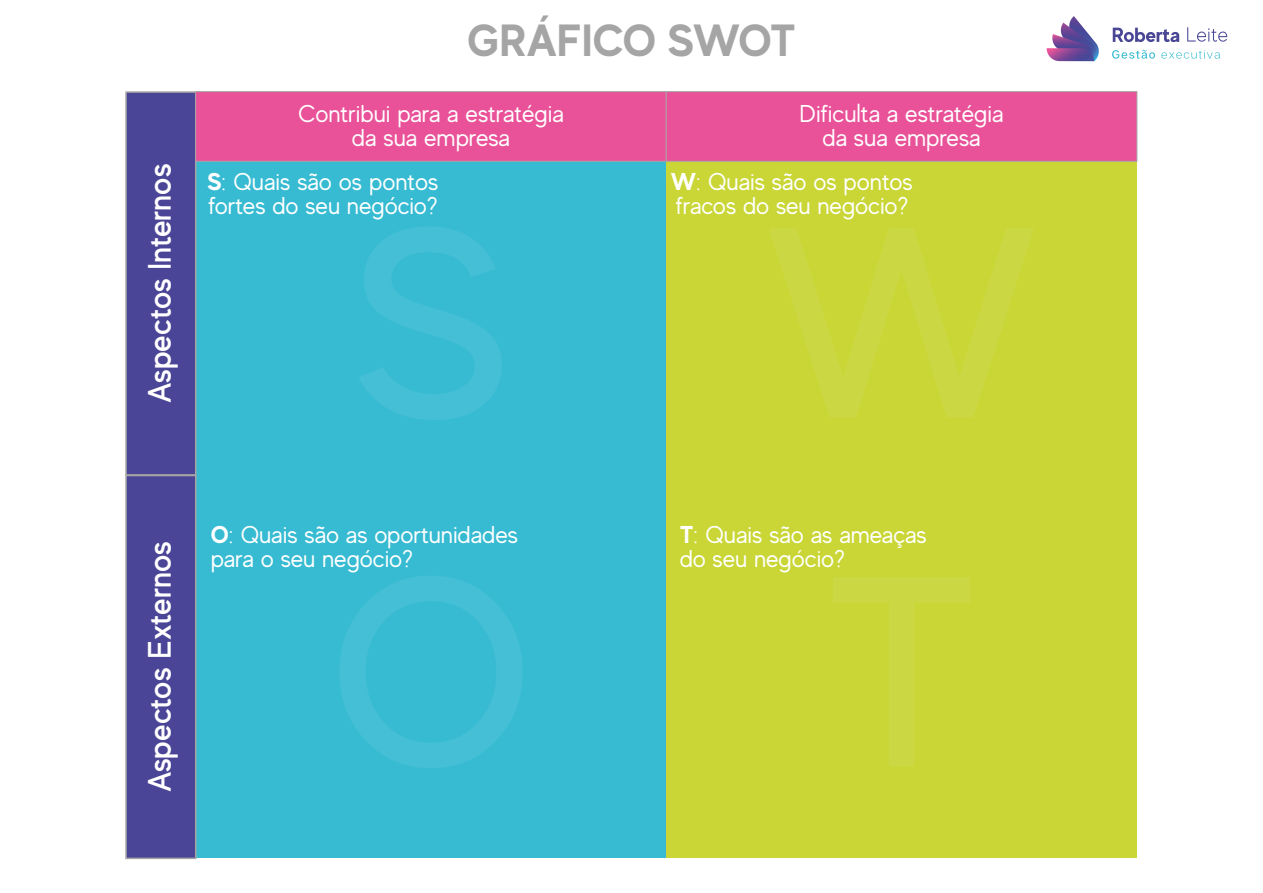
<style>
.page{position:relative;width:1263px;height:893px;background:#fff}
.page>*{position:absolute;margin:0;border:0;box-sizing:border-box;transform-origin:0 0}
.t1{font:700 45px "MADE Evolve Sans";color:#a6a5a5}
.t2{font:500 32.4px "MADE Evolve Sans";color:#fff}
.t3{font:24.3px/24.3px "MADE Evolve Sans";color:#fff}
.s1{font-weight:700}
</style>
<div class="page">
<div style="left:196px;top:161px;width:470px;height:348px;background:#37bbd2"></div>
<div style="left:196px;top:510px;width:470px;height:348px;background:#37bbd2"></div>
<div style="left:666px;top:161px;width:470px;height:348px;background:#c9d636"></div>
<div style="left:666px;top:510px;width:471px;height:348px;background:#c9d636"></div>
<div style="left:125px;top:91px;width:71px;height:385px;background:#4a4596;border:2px solid #a6a5a5"></div>
<div style="left:125px;top:475px;width:71px;height:384px;background:#4a4596;border:2px solid #a6a5a5"></div>
<div style="left:195px;top:91px;width:471px;height:70px;background:#e95298;border:1px solid #a6a5a5"></div>
<div style="left:666px;top:91px;width:471px;height:70px;background:#e95298;border:1px solid #a6a5a5"></div>
<svg style="left:1047px;top:16px;width:52px;height:45px"></svg>
<svg style="left:1112px;top:50px;width:43px;height:9px"></svg>
<svg style="left:1161px;top:50px;width:59px;height:9px"></svg>
<svg style="left:1113px;top:28px;width:66px;height:14px"></svg>
<svg style="left:1187px;top:27px;width:40px;height:15px"></svg>
<h2 class="t2" style="left:139px;top:403px;width:241px;rotate:-90deg">Aspectos Internos</h2>
<h1 class="t1" style="left:467px;top:11px;width:330px">GRÁFICO SWOT</h1>
<p class="t3" style="left:298px;top:101px;width:267px;text-align:center">Contribui para a estratégia da sua empresa</p>
<p class="t3" style="left:800px;top:101px;width:205px;text-align:center">Dificulta a estratégia da sua empresa</p>
<p class="t3" style="left:207px;top:169px;width:232px"><span class="s1">S</span>: Quais são os pontos fortes do seu negócio?</p>
<p class="t3" style="left:671px;top:169px;width:244px"><span class="s1">W</span>: Quais são os pontos fracos do seu negócio?</p>
<h2 class="t2" style="left:139px;top:792px;width:252px;rotate:-90deg">Aspectos Externos</h2>
<p class="t3" style="left:211px;top:521px;width:309px"><span class="s1">O</span>: Quais são as oportunidades para o seu negócio?</p>
<p class="t3" style="left:680px;top:521px;width:249px"><span class="s1">T</span>: Quais são as ameaças do seu negócio?</p>
</div>
